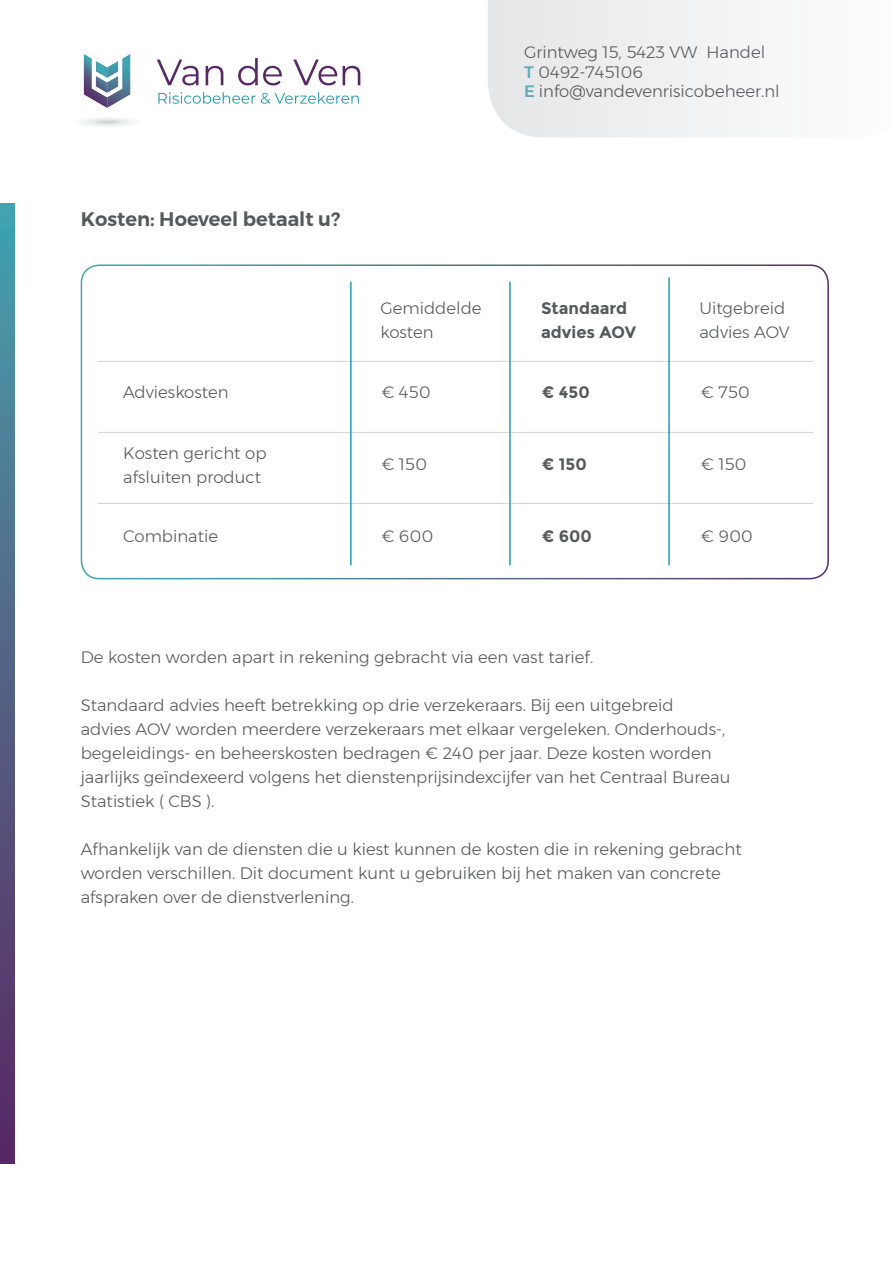
<style>
.page{position:relative;width:893px;height:1263px;background:#fff}
.page>*{position:absolute;margin:0;border:0;box-sizing:border-box;transform-origin:0 0}
.t1{font:600 19.5px "Montserrat";color:#57585a}
.t2{font:300 16.5px/24px "Montserrat";color:#57585a}
.t3{font:700 16.5px/24px "Montserrat";color:#57585a}
.s1{font-weight:500;color:#5babbc}
</style>
<div class="page">
<div style="left:488px;top:0;width:259px;height:137px;background:#edeeef"></div>
<svg style="left:0;top:203px;width:14px;height:960px;background:#516286"></svg>
<hr style="left:98px;top:432px;width:715px;height:1px;background:#d1d2d4">
<hr style="left:98px;top:361px;width:715px;height:1px;background:#d1d2d4">
<hr style="left:98px;top:503px;width:715px;height:1px;background:#d1d2d4">
<svg style="left:84px;top:54px;width:47px;height:54px"></svg>
<svg style="left:157px;top:60px;width:42px;height:25px"></svg>
<svg style="left:206px;top:66px;width:17px;height:19px"></svg>
<svg style="left:238px;top:58px;width:44px;height:27px"></svg>
<svg style="left:293px;top:60px;width:44px;height:25px"></svg>
<svg style="left:343px;top:66px;width:17px;height:19px"></svg>
<svg style="left:158px;top:92px;width:201px;height:12px"></svg>
<svg style="left:82px;top:118px;width:51px;height:8px"></svg>
<div style="left:81px;top:264px;width:748px;height:315px;border:2px solid #fff;border-radius:18px"></div>
<hr style="left:509px;top:282px;width:2px;height:283px;background:#229db0">
<hr style="left:350px;top:282px;width:2px;height:283px;background:#229db0">
<hr style="left:668px;top:277px;width:2px;height:288px;background:#229db0">
<p class="t2" style="left:524px;top:43px;width:257px;line-height:19.8px">Grintweg 15, 5423 VW Handel<br><span class="s1">T</span> 0492-745106<br><span class="s1">E</span> info@vandevenrisicobeheer.nl</p>
<p class="t1" style="left:81px;top:211px;width:261px">Kosten: Hoeveel betaalt u?</p>
<p class="t2" style="left:380px;top:297px;width:103px">Gemiddelde kosten</p>
<p class="t3" style="left:541px;top:296px;width:97px">Standaard advies AOV</p>
<p class="t2" style="left:699px;top:297px;width:92px">Uitgebreid advies AOV</p>
<p class="t2" style="left:123px;top:381px;width:107px">Advieskosten</p>
<p class="t2" style="left:381px;top:381px;width:51px">€ 450</p>
<p class="t3" style="left:542px;top:380px;width:49px">€ 450</p>
<p class="t2" style="left:701px;top:381px;width:50px">€ 750</p>
<p class="t2" style="left:123px;top:442px;width:145px">Kosten gericht op afsluiten product</p>
<p class="t2" style="left:381px;top:453px;width:47px">€ 150</p>
<p class="t3" style="left:542px;top:452px;width:46px">€ 150</p>
<p class="t2" style="left:701px;top:453px;width:47px">€ 150</p>
<p class="t2" style="left:123px;top:525px;width:96px">Combinatie</p>
<p class="t2" style="left:381px;top:525px;width:53px">€ 600</p>
<p class="t3" style="left:542px;top:524px;width:52px">€ 600</p>
<p class="t2" style="left:701px;top:525px;width:53px">€ 900</p>
<p class="t2" style="left:81px;top:646px;width:514px">De kosten worden apart in rekening gebracht via een vast tarief.</p>
<p class="t2" style="left:81px;top:693px;width:651px">Standaard advies heeft betrekking op drie verzekeraars. Bij een uitgebreid<br>advies AOV worden meerdere verzekeraars met elkaar vergeleken. Onderhouds-, begeleidings- en beheerskosten bedragen € 240 per jaar. Deze kosten worden jaarlijks geïndexeerd volgens het dienstenprijsindexcijfer van het Centraal Bureau Statistiek ( CBS ).</p>
<p class="t2" style="left:81px;top:838px;width:662px">Afhankelijk van de diensten die u kiest kunnen de kosten die in rekening gebracht worden verschillen. Dit document kunt u gebruiken bij het maken van concrete afspraken over de dienstverlening.</p>
</div>
